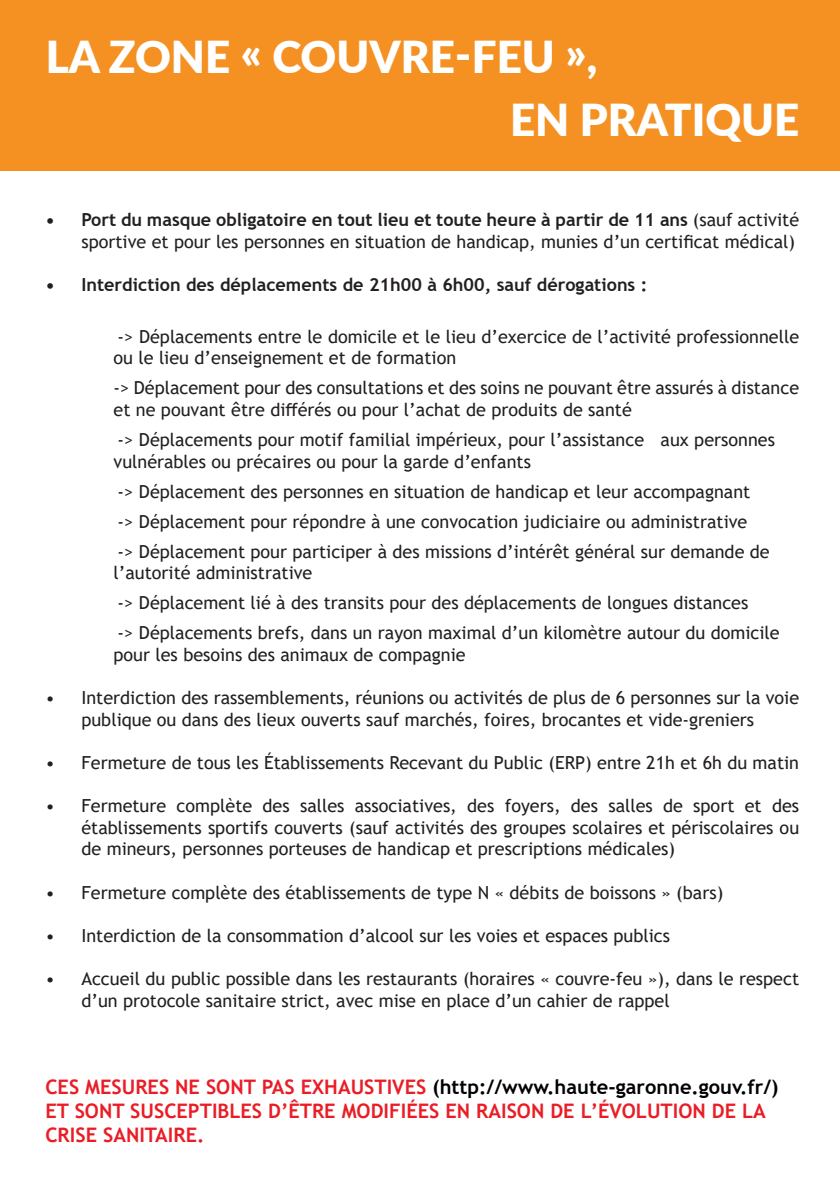
<style>
.page{position:relative;width:840px;height:1191px;background:#fff}
.page>*{position:absolute;margin:0;border:0;box-sizing:border-box;transform-origin:0 0}
.t1{font:900 44px "Lato";color:#fff}
.t2{font:700 20px/24px "Trebuchet MS";color:#ea1d26}
.t3{font:18px/21.6px "Trebuchet MS";color:#231f20}
.t4{font:700 18px "Trebuchet MS";color:#231f20}
.s1{font-weight:700}
.s2{color:#000001}
</style>
<div class="page">
<div style="left:0;top:0;width:839px;height:170px;background:#f49122"></div>
<p class="t1" style="left:46px;top:24px;width:552px">LA ZONE « COUVRE-FEU »,</p>
<p class="t1" style="left:510px;top:87px;width:291px">EN PRATIQUE</p>
<p class="t3" style="left:45px;top:209px;width:754px;text-align:right"><span class="s1">• Port du masque obligatoire en tout lieu et toute heure à partir de 11 ans</span> (sauf activité sportive et pour les personnes en situation de handicap, munies d’un certificat médical)</p>
<p class="t4" style="left:45px;top:274px;width:603px">• Interdiction des déplacements de 21h00 à 6h00, sauf dérogations :</p>
<p class="t3" style="left:113px;top:325px;width:686px">-&gt; Déplacements entre le domicile et le lieu d’exercice de l’activité professionnelle ou le lieu d’enseignement et de formation</p>
<p class="t3" style="left:113px;top:377px;width:686px">-&gt; Déplacement pour des consultations et des soins ne pouvant être assurés à distance et ne pouvant être différés ou pour l’achat de produits de santé</p>
<p class="t3" style="left:113px;top:429px;width:662px">-&gt; Déplacements pour motif familial impérieux, pour l’assistance aux personnes vulnérables ou précaires ou pour la garde d’enfants</p>
<p class="t3" style="left:117px;top:476px;width:653px;line-height:30px">-&gt; Déplacement des personnes en situation de handicap et leur accompagnant -&gt; Déplacement pour répondre à une convocation judiciaire ou administrative<br>-&gt; Déplacement pour participer à des missions d’intérêt général sur demande de</p>
<p class="t3" style="left:113px;top:558px;width:667px;line-height:30px">l’autorité administrative<br>-&gt; Déplacement lié à des transits pour des déplacements de longues distances<br>-&gt; Déplacements brefs, dans un rayon maximal d’un kilomètre autour du domicile</p>
<p class="t3" style="left:113px;top:643px;width:353px">pour les besoins des animaux de compagnie</p>
<p class="t3" style="left:45px;top:687px;width:754px;text-align:center">• Interdiction des rassemblements, réunions ou activités de plus de 6 personnes sur la voie publique ou dans des lieux ouverts sauf marchés, foires, brocantes et vide-greniers</p>
<p class="t3" style="left:45px;top:751px;width:754px">• Fermeture de tous les Établissements Recevant du Public (ERP) entre 21h et 6h du matin</p>
<p class="t3" style="left:81px;top:795px;width:718px;text-align:justify;text-indent:-36px">• Fermeture complète des salles associatives, des foyers, des salles de sport et des établissements sportifs couverts (sauf activités des groupes scolaires et périscolaires ou de mineurs, personnes porteuses de handicap et prescriptions médicales)</p>
<p class="t3" style="left:45px;top:881px;width:679px">• Fermeture complète des établissements de type N « débits de boissons » (bars)</p>
<p class="t3" style="left:45px;top:924px;width:626px">• Interdiction de la consommation d’alcool sur les voies et espaces publics</p>
<p class="t3" style="left:81px;top:967px;width:718px;text-indent:-36px">• Accueil du public possible dans les restaurants (horaires « couvre-feu »), dans le respect d’un protocole sanitaire strict, avec mise en place d’un cahier de rappel</p>
<p class="t2" style="left:45px;top:1075px;width:734px">CES MESURES NE SONT PAS EXHAUSTIVES <span class="s2">(http://www.haute-garonne.gouv.fr/)<br></span>ET SONT SUSCEPTIBLES D’ÊTRE MODIFIÉES EN RAISON DE L’ÉVOLUTION DE LA<br>CRISE SANITAIRE.</p>
</div>
